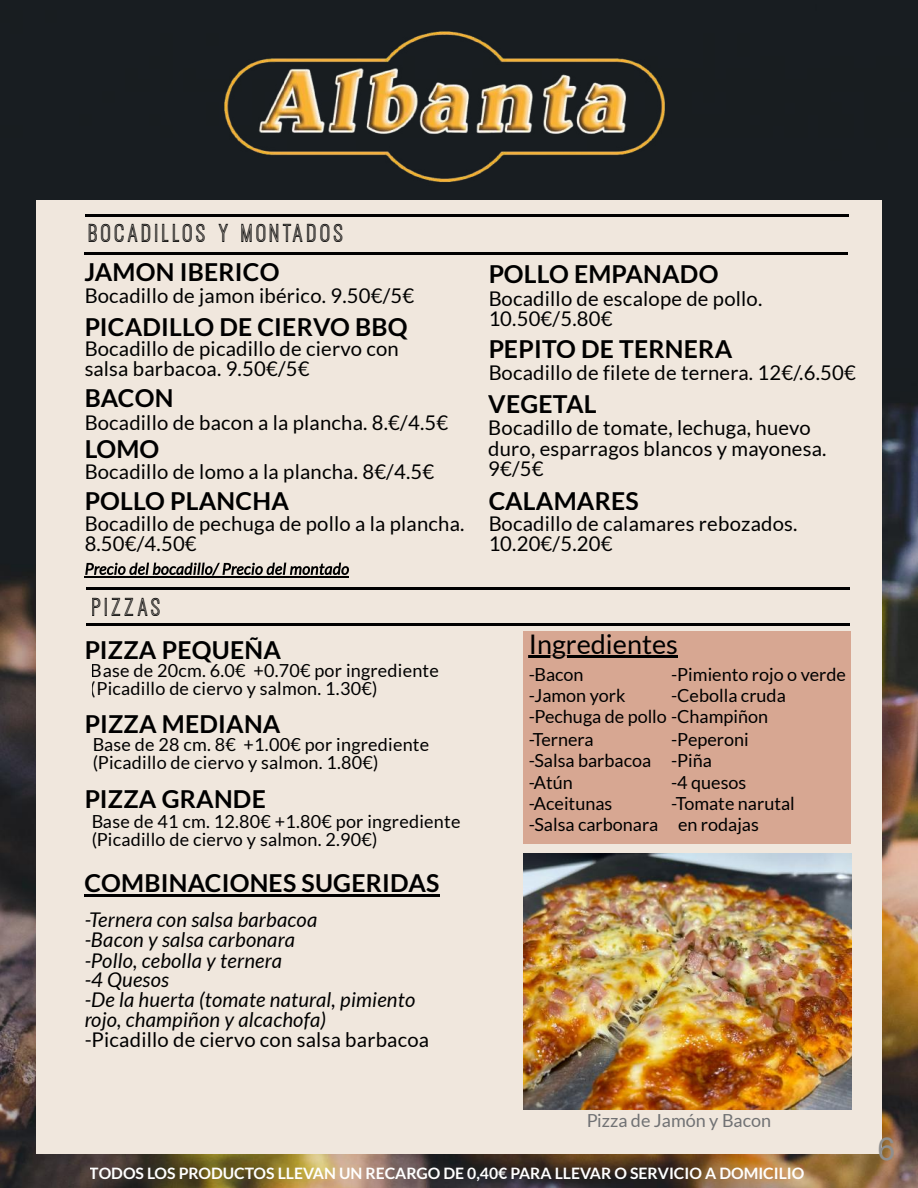
<style>
.page{position:relative;width:918px;height:1188px;background:#fff}
.page>*{position:absolute;margin:0;border:0;box-sizing:border-box;transform-origin:0 0}
.t1{font:31.5px "Arial";color:#8f8f8f}
.t2{font:27px "Ostrich Sans Inline";letter-spacing:.11em;color:#000}
.t3{font:27px "Lato";color:#000}
.t4{font:700 24.75px "Lato";letter-spacing:.01em;color:#000}
.t5{font:20.25px/20.2px "Lato";letter-spacing:.01em;color:#000}
.t6{font:italic 20.25px/20px "Lato";letter-spacing:.01em;color:#000}
.t7{font:18px/21.6px "Lato";color:#000}
.t8{font:18px "Lato";color:#717274}
.t9{font:700 15.75px "Lato";color:#fff}
</style>
<div class="page">
<img style="left:0;top:0;width:918px;height:1188px">
<div style="left:36px;top:200px;width:846px;height:954px;background:#f0e7dd"></div>
<hr style="left:84px;top:252px;width:84px;height:3px;background:#000">
<hr style="left:168px;top:252px;width:83px;height:3px;background:#000">
<hr style="left:251px;top:252px;width:83px;height:3px;background:#000">
<hr style="left:334px;top:252px;width:84px;height:3px;background:#000">
<hr style="left:418px;top:252px;width:83px;height:3px;background:#000">
<hr style="left:501px;top:252px;width:83px;height:3px;background:#000">
<hr style="left:584px;top:252px;width:84px;height:3px;background:#000">
<hr style="left:668px;top:252px;width:83px;height:3px;background:#000">
<hr style="left:751px;top:252px;width:84px;height:3px;background:#000">
<svg style="left:835px;top:252px;width:12px;height:3px"></svg>
<hr style="left:84px;top:576px;width:265px;height:1px;background:#000">
<svg style="left:85px;top:563px;width:264px;height:13px"></svg>
<hr style="left:87px;top:587px;width:83px;height:2px;background:#000">
<hr style="left:170px;top:587px;width:83px;height:2px;background:#000">
<hr style="left:253px;top:587px;width:84px;height:2px;background:#000">
<hr style="left:337px;top:587px;width:83px;height:2px;background:#000">
<hr style="left:420px;top:587px;width:83px;height:2px;background:#000">
<hr style="left:503px;top:587px;width:84px;height:2px;background:#000">
<hr style="left:587px;top:587px;width:83px;height:2px;background:#000">
<hr style="left:670px;top:587px;width:83px;height:2px;background:#000">
<hr style="left:753px;top:587px;width:84px;height:2px;background:#000">
<svg style="left:837px;top:587px;width:12px;height:2px"></svg>
<hr style="left:87px;top:623px;width:83px;height:2px;background:#000">
<hr style="left:170px;top:623px;width:83px;height:2px;background:#000">
<hr style="left:253px;top:623px;width:84px;height:2px;background:#000">
<hr style="left:337px;top:623px;width:83px;height:2px;background:#000">
<hr style="left:420px;top:623px;width:83px;height:2px;background:#000">
<hr style="left:503px;top:623px;width:84px;height:2px;background:#000">
<hr style="left:587px;top:623px;width:83px;height:2px;background:#000">
<hr style="left:670px;top:623px;width:83px;height:2px;background:#000">
<hr style="left:753px;top:623px;width:84px;height:2px;background:#000">
<svg style="left:837px;top:623px;width:12px;height:2px"></svg>
<hr style="left:84px;top:894px;width:356px;height:3px;background:#000">
<div style="left:524px;top:631px;width:327px;height:213px;background:#d7a792"></div>
<hr style="left:529px;top:656px;width:149px;height:2px;background:#000">
<img style="left:524px;top:854px;width:327px;height:255px">
<img style="left:57px;top:0;width:804px;height:217px">
<h2 class="t2" style="left:89px;top:219px;width:256px">BOCADILLOS Y MONTADOS</h2>
<p class="t4" style="left:84px;top:257px;width:197px">JAMON IBERICO</p>
<p class="t4" style="left:84px;top:311px;width:325px">PICADILLO DE CIERVO BBQ</p>
<p class="t5" style="left:84px;top:285px;width:331px">Bocadillo de jamon ibérico. 9.50€/5€</p>
<p class="t5" style="left:84px;top:338px;width:316px">Bocadillo de picadillo de ciervo con salsa barbacoa. 9.50€/5€</p>
<p class="t4" style="left:84px;top:383px;width:91px">BACON</p>
<p class="t5" style="left:84px;top:412px;width:365px">Bocadillo de bacon a la plancha. 8.€/4.5€</p>
<p class="t4" style="left:84px;top:433px;width:77px">LOMO</p>
<p class="t5" style="left:84px;top:461px;width:351px">Bocadillo de lomo a la plancha. 8€/4.5€</p>
<p class="t4" style="left:84px;top:485px;width:206px">POLLO PLANCHA</p>
<p class="t5" style="left:84px;top:513px;width:382px">Bocadillo de pechuga de pollo a la plancha.<br>8.50€/4.50€</p>
<h2 class="t2" style="left:92px;top:594px;width:70px">PIZZAS</h2>
<p class="t4" style="left:84px;top:635px;width:198px">PIZZA PEQUEÑA</p>
<p class="t7" style="left:91px;top:661px;width:350px;line-height:18px">Base de 20cm. 6.0€ +0.70€ por ingrediente (Picadillo de ciervo y salmon. 1.30€)</p>
<p class="t7" style="left:92px;top:736px;width:339px;line-height:18px">Base de 28 cm. 8€ +1.00€ por ingrediente (Picadillo de ciervo y salmon. 1.80€)</p>
<p class="t4" style="left:84px;top:709px;width:198px">PIZZA MEDIANA</p>
<p class="t4" style="left:84px;top:783px;width:183px">PIZZA GRANDE</p>
<p class="t7" style="left:91px;top:812px;width:371px;line-height:18px">Base de 41 cm. 12.80€ +1.80€ por ingrediente (Picadillo de ciervo y salmon. 2.90€)</p>
<p class="t4" style="left:84px;top:868px;width:357px">COMBINACIONES SUGERIDAS</p>
<p class="t6" style="left:84px;top:909px;width:332px">-Ternera con salsa barbacoa<br>-Bacon y salsa carbonara<br>-Pollo, cebolla y ternera<br>-4 Quesos<br>-De la huerta (tomate natural, pimiento rojo, champiñon y alcachofa)</p>
<p class="t5" style="left:84px;top:1029px;width:346px">-Picadillo de ciervo con salsa barbacoa</p>
<p class="t4" style="left:488px;top:259px;width:232px">POLLO EMPANADO</p>
<p class="t5" style="left:488px;top:288px;width:276px">Bocadillo de escalope de pollo.<br>10.50€/5.80€</p>
<p class="t4" style="left:488px;top:333px;width:246px">PEPITO DE TERNERA</p>
<p class="t5" style="left:488px;top:362px;width:369px">Bocadillo de filete de ternera. 12€/.6.50€</p>
<p class="t4" style="left:488px;top:388px;width:110px">VEGETAL</p>
<p class="t5" style="left:488px;top:417px;width:340px">Bocadillo de tomate, lechuga, huevo duro, esparragos blancos y mayonesa.<br>9€/5€</p>
<p class="t4" style="left:488px;top:485px;width:152px">CALAMARES</p>
<p class="t5" style="left:488px;top:513px;width:311px">Bocadillo de calamares rebozados.<br>10.20€/5.20€</p>
<h2 class="t3" style="left:529px;top:627px;width:151px">Ingredientes</h2>
<p class="t7" style="left:528px;top:663px;width:241px">-Bacon<br>-Jamon york<br>-Pechuga de pollo -Champiñon -Ternera<br>-Salsa barbacoa<br>-Atún<br>-Aceitunas<br>-Salsa carbonara</p>
<p class="t7" style="left:671px;top:663px;width:176px">-Pimiento rojo o verde -Cebolla cruda</p>
<p class="t7" style="left:671px;top:728px;width:79px">-Peperoni</p>
<p class="t7" style="left:671px;top:749px;width:42px">-Piña</p>
<p class="t7" style="left:671px;top:771px;width:77px">-4 quesos</p>
<p class="t7" style="left:671px;top:792px;width:125px">-Tomate narutal</p>
<p class="t7" style="left:678px;top:814px;width:82px">en rodajas</p>
<p class="t8" style="left:586px;top:1109px;width:187px">Pizza de Jamón y Bacon</p>
<p class="t9" style="left:90px;top:1163px;width:716px">TODOS LOS PRODUCTOS LLEVAN UN RECARGO DE 0,40€ PARA LLEVAR O SERVICIO A DOMICILIO</p>
<h1 class="t1" style="left:878px;top:1131px;width:19px">6</h1>
</div>
